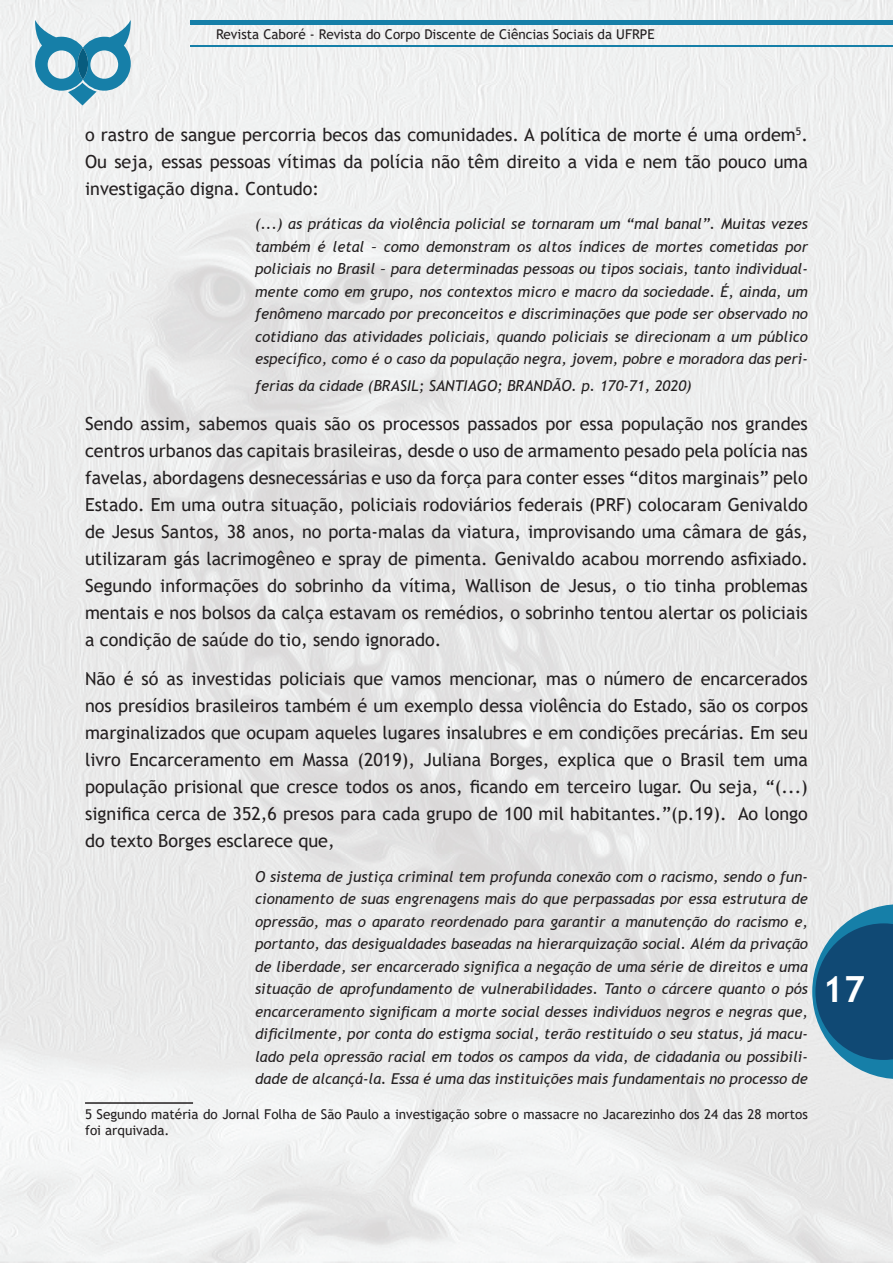
<style>
.page{position:relative;width:893px;height:1263px;background:#fff}
.page>*{position:absolute;margin:0;border:0;box-sizing:border-box;transform-origin:0 0}
.t1{font:700 36px "Trebuchet MS";color:#fff}
.t2{font:18px/27px "Trebuchet MS";color:#231f20;text-align:justify}
.t3{font:italic 15px/22.5px "Trebuchet MS";color:#231f20;text-align:justify}
.t4{font:13.5px/16.2px "Trebuchet MS";color:#231f20}
</style>
<div class="page">
<img style="left:0;top:0;width:893px;height:1263px">
<svg style="left:812px;top:904px;width:81px;height:175px;background:#467999"></svg>
<div style="left:190px;top:20px;width:702px;height:5px;background:#167fa8"></div>
<hr style="left:190px;top:45px;width:702px;height:1px;background:#167fa8">
<svg style="left:35px;top:20px;width:96px;height:85px"></svg>
<hr style="left:85px;top:1102px;width:108px;height:2px;background:#231f20">
<p class="t4" style="left:216px;top:26px;width:440px">Revista Caboré - Revista do Corpo Discente de Ciências Sociais da UFRPE</p>
<p class="t2" style="left:85px;top:121px;width:724px">o rastro de sangue percorria becos das comunidades. A política de morte é uma ordem<sup>5</sup>.<br>Ou seja, essas pessoas vítimas da polícia não têm direito a vida e nem tão pouco uma investigação digna. Contudo:</p>
<p class="t3" style="left:255px;top:213px;width:554px">(...) as práticas da violência policial se tornaram um “mal banal”. Muitas vezes também é letal – como demonstram os altos índices de mortes cometidas por policiais no Brasil – para determinadas pessoas ou tipos sociais, tanto individual&shy;mente como em grupo, nos contextos micro e macro da sociedade. É, ainda, um fenômeno marcado por preconceitos e discriminações que pode ser observado no cotidiano das atividades policiais, quando policiais se direcionam a um público específico, como é o caso da população negra, jovem, pobre e moradora das peri-</p>
<p class="t3" style="left:255px;top:375px;width:438px">ferias da cidade (BRASIL; SANTIAGO; BRANDÃO. p. 170-71, 2020)</p>
<p class="t2" style="left:85px;top:410px;width:724px">Sendo assim, sabemos quais são os processos passados por essa população nos grandes centros urbanos das capitais brasileiras, desde o uso de armamento pesado pela polícia nas favelas, abordagens desnecessárias e uso da força para conter esses “ditos marginais” pelo Estado. Em uma outra situação, policiais rodoviários federais (PRF) colocaram Genivaldo de Jesus Santos, 38 anos, no porta-malas da viatura, improvisando uma câmara de gás, utilizaram gás lacrimogêneo e spray de pimenta. Genivaldo acabou morrendo asfixiado.<br>Segundo informações do sobrinho da vítima, Wallison de Jesus, o tio tinha problemas mentais e nos bolsos da calça estavam os remédios, o sobrinho tentou alertar os policiais a condição de saúde do tio, sendo ignorado.</p>
<p class="t2" style="left:85px;top:665px;width:724px">Não é só as investidas policiais que vamos mencionar, mas o número de encarcerados nos presídios brasileiros também é um exemplo dessa violência do Estado, são os corpos marginalizados que ocupam aqueles lugares insalubres e em condições precárias. Em seu livro Encarceramento em Massa (2019), Juliana Borges, explica que o Brasil tem uma população prisional que cresce todos os anos, ficando em terceiro lugar. Ou seja, “(...) significa cerca de 352,6 presos para cada grupo de 100 mil habitantes.”(p.19). Ao longo do texto Borges esclarece que,</p>
<p class="t3" style="left:255px;top:865px;width:554px">O sistema de justiça criminal tem profunda conexão com o racismo, sendo o fun&shy;cionamento de suas engrenagens mais do que perpassadas por essa estrutura de opressão, mas o aparato reordenado para garantir a manutenção do racismo e, portanto, das desigualdades baseadas na hierarquização social. Além da privação de liberdade, ser encarcerado significa a negação de uma série de direitos e uma situação de aprofundamento de vulnerabilidades. Tanto o cárcere quanto o pós encarceramento significam a morte social desses indivíduos negros e negras que, dificilmente, por conta do estigma social, terão restituído o seu status, já macu&shy;lado pela opressão racial em todos os campos da vida, de cidadania ou possibili&shy;dade de alcançá-la. Essa é uma das instituições mais fundamentais no processo de</p>
<p class="t4" style="left:85px;top:1106px;width:724px">5 Segundo matéria do Jornal Folha de São Paulo a investigação sobre o massacre no Jacarezinho dos 24 das 28 mortos foi arquivada.</p>
<h1 class="t1" style="left:823px;top:967px;width:44px">17</h1>
</div>
